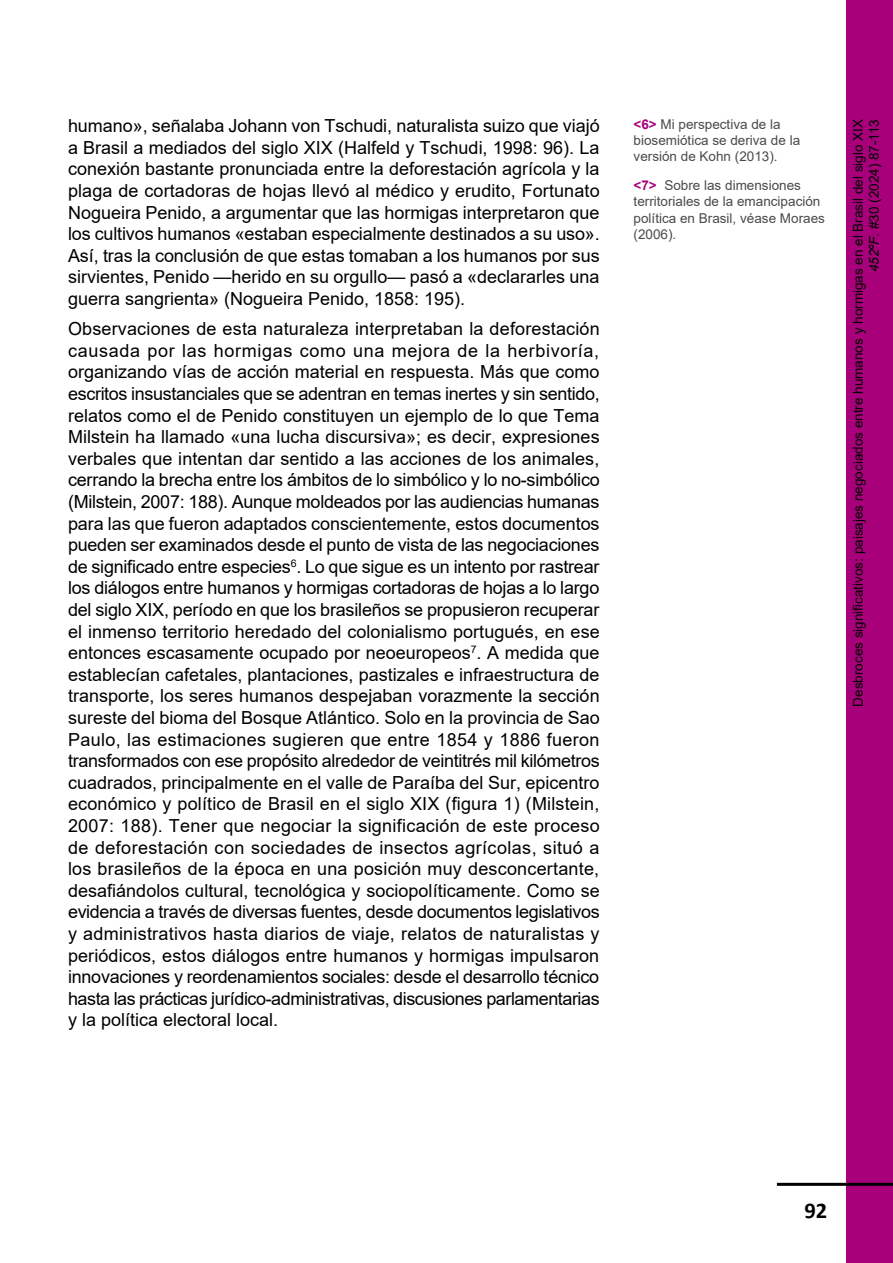
<style>
.page{position:relative;width:893px;height:1263px;background:#fff}
.page>*{position:absolute;margin:0;border:0;box-sizing:border-box;transform-origin:0 0}
.t1{font:700 22.5px "Calibri";color:#000}
.t2{font:18px/21.6px "Arial";color:#000;text-align:justify}
.t3{font:13.5px/16.2px "Arial";color:#4a4a49}
.t4{font:13.5px/16.2px "Arial";color:#000;text-align:right}
.s1{font-weight:700;color:#a8007a}
.s2{font-style:italic}
</style>
<div class="page">
<div style="left:846px;top:0;width:47px;height:1263px;background:#a8007a"></div>
<hr style="left:777px;top:1183px;width:116px;height:3px;background:#000">
<p class="t2" style="left:68px;top:115px;width:533px">humano», señalaba Johann von Tschudi, naturalista suizo que viajó a Brasil a mediados del siglo XIX (Halfeld y Tschudi, 1998: 96). La conexión bastante pronunciada entre la deforestación agrícola y la plaga de cortadoras de hojas llevó al médico y erudito, Fortunato Nogueira Penido, a argumentar que las hormigas interpretaron que los cultivos humanos «estaban especialmente destinados a su uso».<br>Así, tras la conclusión de que estas tomaban a los humanos por sus sirvientes, Penido —herido en su orgullo— pasó a «declararles una guerra sangrienta» (Nogueira Penido, 1858: 195).</p>
<p class="t2" style="left:68px;top:318px;width:533px">Observaciones de esta naturaleza interpretaban la deforestación causada por las hormigas como una mejora de la herbivoría, organizando vías de acción material en respuesta. Más que como escritos insustanciales que se adentran en temas inertes y sin sentido, relatos como el de Penido constituyen un ejemplo de lo que Tema Milstein ha llamado «una lucha discursiva»; es decir, expresiones verbales que intentan dar sentido a las acciones de los animales, cerrando la brecha entre los ámbitos de lo simbólico y lo no-simbólico (Milstein, 2007: 188). Aunque moldeados por las audiencias humanas para las que fueron adaptados conscientemente, estos documentos pueden ser examinados desde el punto de vista de las negociaciones de significado entre especies<sup>6</sup>. Lo que sigue es un intento por rastrear los diálogos entre humanos y hormigas cortadoras de hojas a lo largo del siglo XIX, período en que los brasileños se propusieron recuperar el inmenso territorio heredado del colonialismo portugués, en ese entonces escasamente ocupado por neoeuropeos<sup>7</sup>. A medida que establecían cafetales, plantaciones, pastizales e infraestructura de transporte, los seres humanos despejaban vorazmente la sección sureste del bioma del Bosque Atlántico. Solo en la provincia de Sao Paulo, las estimaciones sugieren que entre 1854 y 1886 fueron transformados con ese propósito alrededor de veintitrés mil kilómetros cuadrados, principalmente en el valle de Paraíba del Sur, epicentro económico y político de Brasil en el siglo XIX (figura 1) (Milstein, 2007: 188). Tener que negociar la significación de este proceso de deforestación con sociedades de insectos agrícolas, situó a los brasileños de la época en una posición muy desconcertante, desafiándolos cultural, tecnológica y sociopolíticamente. Como se evidencia a través de diversas fuentes, desde documentos legislativos y administrativos hasta diarios de viaje, relatos de naturalistas y periódicos, estos diálogos entre humanos y hormigas impulsaron innovaciones y reordenamientos sociales: desde el desarrollo técnico hasta las prácticas jurídico-administrativas, discusiones parlamentarias y la política electoral local.</p>
<p class="t3" style="left:634px;top:116px;width:168px"><span class="s1">&lt;6&gt;</span> Mi perspectiva de la biosemiótica se deriva de la versión de Kohn (2013).</p>
<p class="t3" style="left:634px;top:177px;width:193px"><span class="s1">&lt;7&gt;</span> Sobre las dimensiones territoriales de la emancipación política en Brasil, véase Moraes (2006).</p>
<p class="t4" style="left:850px;top:707px;width:589px;rotate:-90deg">Desbroces significativos: paisajes negociados entre humanos y hormigas en el Brasil del siglo XIX<br><span class="s2">452ºF</span>. #30 (2024) 87-113</p>
<p class="t1" style="left:804px;top:1195px;width:24px">92</p>
</div>
